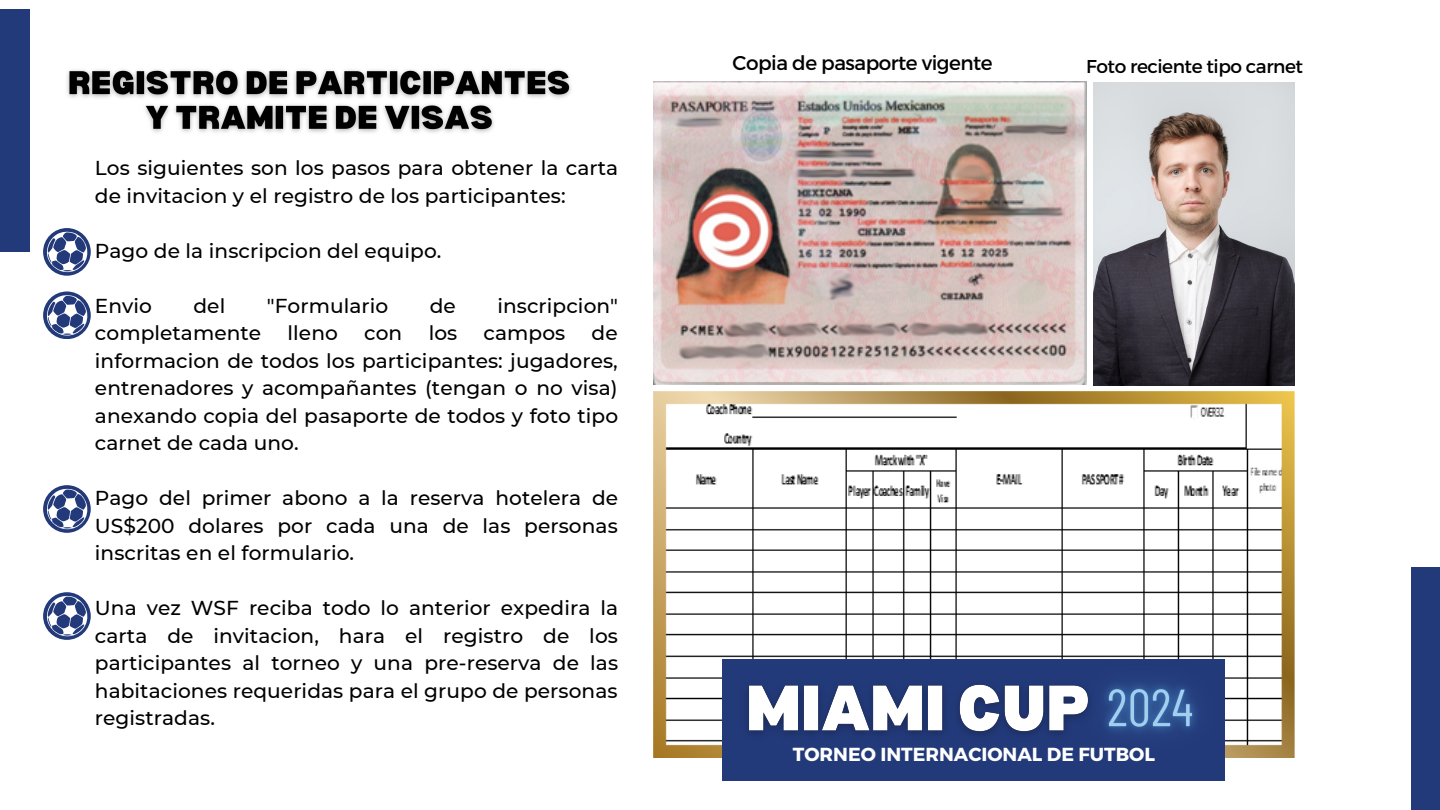
<style>
.page{position:relative;width:1440px;height:810px;background:#fff}
.page>*{position:absolute;margin:0;border:0;box-sizing:border-box;transform-origin:0 0}
.t1{font:500 20.1px/27.5px "Montserrat";letter-spacing:.005em;color:#000;text-align:justify}
.t2{font:20px "Montserrat";letter-spacing:-.025em;color:#000}
.t3{font:700 18.9px "Montserrat";color:#fff}
.t4{font:18.6px "Montserrat";letter-spacing:-.025em;color:#000}
</style>
<div class="page">
<div style="left:0;top:9px;width:29px;height:243px;background:#233a7a"></div>
<div style="left:1411px;top:567px;width:29px;height:243px;background:#233a7a"></div>
<img style="left:653px;top:81px;width:434px;height:304px">
<img style="left:1093px;top:82px;width:202px;height:303px">
<img style="left:653px;top:392px;width:641px;height:366px">
<div style="left:723px;top:659px;width:502px;height:122px;background:#233a7a"></div>
<img style="left:747px;top:684px;width:305px;height:51px">
<img style="left:1052px;top:620px;width:196px;height:138px">
<svg style="left:43px;top:228px;width:48px;height:48px"></svg>
<svg style="left:46px;top:231px;width:42px;height:41px"></svg>
<svg style="left:43px;top:291px;width:48px;height:48px"></svg>
<svg style="left:46px;top:295px;width:42px;height:41px"></svg>
<svg style="left:43px;top:485px;width:48px;height:48px"></svg>
<svg style="left:46px;top:488px;width:42px;height:41px"></svg>
<svg style="left:43px;top:592px;width:48px;height:48px"></svg>
<svg style="left:46px;top:595px;width:42px;height:42px"></svg>
<img style="left:67px;top:69px;width:504px;height:64px">
<p class="t1" style="left:95px;top:155px;width:525px">Los siguientes son los pasos para obtener la carta de invitacion y el registro de los participantes:</p>
<p class="t1" style="left:95px;top:237px;width:348px">Pago de la inscripcion del equipo.</p>
<p class="t1" style="left:95px;top:292px;width:59px">Envio</p>
<p class="t1" style="left:194px;top:292px;width:33px">del</p>
<p class="t1" style="left:267px;top:292px;width:123px">"Formulario</p>
<p class="t1" style="left:430px;top:292px;width:28px">de</p>
<p class="t1" style="left:497px;top:292px;width:122px">inscripcion"</p>
<p class="t1" style="left:95px;top:319px;width:168px">completamente</p>
<p class="t1" style="left:288px;top:319px;width:52px">lleno</p>
<p class="t1" style="left:364px;top:319px;width:40px">con</p>
<p class="t1" style="left:429px;top:319px;width:30px">los</p>
<p class="t1" style="left:484px;top:319px;width:83px">campos</p>
<p class="t1" style="left:95px;top:319px;width:525px;text-indent:497px">de informacion de todos los participantes: jugadores, entrenadores y acompañantes (tengan o no visa) anexando copia del pasaporte de todos y foto tipo carnet de cada uno.</p>
<p class="t1" style="left:95px;top:484px;width:525px">Pago del primer abono a la reserva hotelera de US$200 dolares por cada una de las personas inscritas en el formulario.</p>
<p class="t1" style="left:95px;top:594px;width:525px">Una vez WSF reciba todo lo anterior expedira la carta de invitacion, hara el registro de los participantes al torneo y una pre-reserva de las habitaciones requeridas para el grupo de personas registradas.</p>
<p class="t2" style="left:733px;top:50px;width:261px">Copia de pasaporte vigente</p>
<p class="t4" style="left:1086px;top:54px;width:218px">Foto reciente tipo carnet</p>
<p class="t3" style="left:793px;top:742px;width:364px">TORNEO INTERNACIONAL DE FUTBOL</p>
</div>
